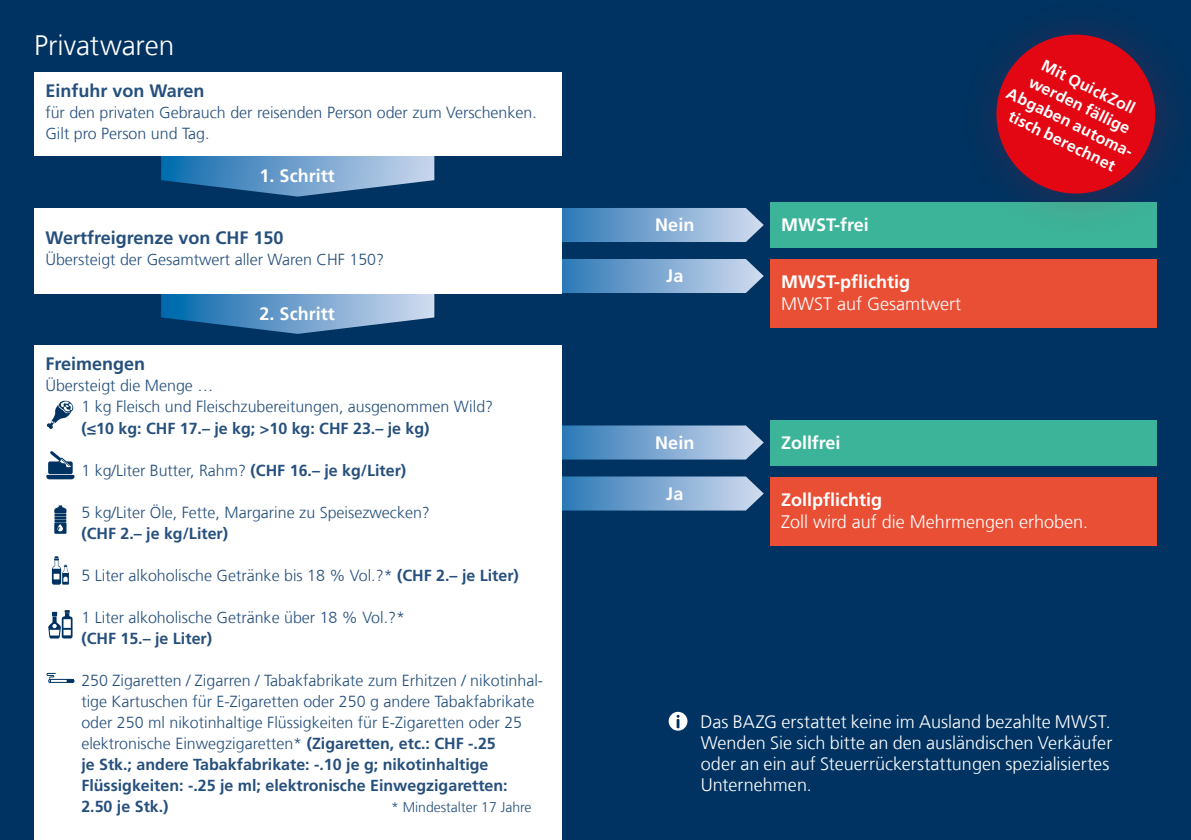
<style>
.page{position:relative;width:1191px;height:840px;background:#fff}
.page>*{position:absolute;margin:0;border:0;box-sizing:border-box;transform-origin:0 0}
.TI{font:300 28px "Frutiger LT Com";color:#fff}
.TI-2{font:300 18px/21px "Frutiger LT Com";color:#fff}
.t1{font:700 18px "Frutiger LT Com";color:#fff}
.t2{font:700 18px "Frutiger LT Com";color:#254f7c}
.t3{font:300 16px/21px "Frutiger LT Com";color:#254f7c}
.TI-3{font:700 16px/20px "Frutiger LT Com";color:#fff;text-align:center}
.t4{font:700 16px "Frutiger LT Com";color:#254f7c}
.t5{font:300 14px "Frutiger LT Com";color:#254f7c}
.s1{font-weight:700}
</style>
<div class="page">
<div style="left:0;top:0;width:1191px;height:839px;background:#003361"></div>
<svg style="left:161px;top:156px;width:273px;height:40px"></svg>
<svg style="left:161px;top:293px;width:273px;height:41px"></svg>
<svg style="left:561px;top:208px;width:202px;height:34px;background:#78a3cd"></svg>
<svg style="left:561px;top:425px;width:202px;height:34px;background:#76a2cb"></svg>
<svg style="left:668px;top:711px;width:19px;height:19px"></svg>
<div style="left:34px;top:73px;width:527px;height:83px;background:#fff"></div>
<div style="left:770px;top:259px;width:386px;height:68px;background:#e94f35"></div>
<div style="left:770px;top:420px;width:386px;height:45px;background:#3cb49a"></div>
<svg style="left:770px;top:27px;width:396px;height:220px"></svg>
<svg style="left:561px;top:259px;width:202px;height:34px;background:#78a3cd"></svg>
<svg style="left:561px;top:476px;width:202px;height:34px;background:#76a2cb"></svg>
<div style="left:770px;top:477px;width:386px;height:67px;background:#e94f35"></div>
<div style="left:34px;top:208px;width:527px;height:85px;background:#fff"></div>
<div style="left:34px;top:345px;width:527px;height:494px;background:#fff"></div>
<svg style="left:47px;top:400px;width:27px;height:29px"></svg>
<svg style="left:46px;top:451px;width:29px;height:28px"></svg>
<svg style="left:54px;top:505px;width:12px;height:28px"></svg>
<svg style="left:52px;top:556px;width:17px;height:28px"></svg>
<svg style="left:48px;top:610px;width:25px;height:28px"></svg>
<svg style="left:46px;top:672px;width:28px;height:10px"></svg>
<p class="TI" style="left:34px;top:29px;width:142px">Privatwaren</p>
<p class="t2" style="left:45px;top:80px;width:161px">Einfuhr von Waren</p>
<p class="t3" style="left:45px;top:102px;width:493px">für den privaten Gebrauch der reisenden Person oder zum Verschenken.</p>
<p class="t3" style="left:45px;top:123px;width:166px">Gilt pro Person und Tag.</p>
<p class="t1" style="left:260px;top:165px;width:77px">1. Schritt</p>
<p class="t2" style="left:45px;top:227px;width:240px">Wertfreigrenze von CHF 150</p>
<p class="t3" style="left:45px;top:249px;width:340px">Übersteigt der Gesamtwert aller Waren CHF 150?</p>
<p class="t1" style="left:260px;top:303px;width:77px">2. Schritt</p>
<p class="t2" style="left:45px;top:353px;width:101px">Freimengen</p>
<p class="t3" style="left:45px;top:375px;width:170px">Übersteigt die Menge …</p>
<p class="t3" style="left:81px;top:396px;width:413px">1 kg Fleisch und Fleischzubereitungen, ausgenommen Wild?</p>
<p class="t4" style="left:81px;top:418px;width:350px">(≤10 kg: CHF 17.– je kg; &gt;10 kg: CHF 23.– je kg)</p>
<p class="t3" style="left:81px;top:459px;width:326px">1 kg/Liter Butter, Rahm? <span class="s1">(CHF 16.– je kg/Liter)</span></p>
<p class="t3" style="left:81px;top:501px;width:350px">5 kg/Liter Öle, Fette, Margarine zu Speisezwecken? <span class="s1">(CHF 2.– je kg/Liter)</span></p>
<p class="t3" style="left:81px;top:564px;width:439px">5 Liter alkoholische Getränke bis 18 % Vol.?* <span class="s1">(CHF 2.– je Liter)</span></p>
<p class="t3" style="left:81px;top:606px;width:325px">1 Liter alkoholische Getränke über 18 % Vol.?* <span class="s1">(CHF 15.– je Liter)</span></p>
<p class="t3" style="left:81px;top:669px;width:463px">250 Zigaretten / Zigarren / Tabakfabrikate zum Erhitzen / nikotinhal&shy;tige Kartuschen für E-Zigaretten oder 250 g andere Tabakfabrikate oder 250 ml nikotinhaltige Flüssigkeiten für E-Zigaretten oder 25 elektronische Einwegzigaretten* <span class="s1">(Zigaretten, etc.: CHF -.25<br>je Stk.; andere Tabakfabrikate: -.10 je g; nikotinhaltige Flüssigkeiten: -.25 je ml; elektronische Einwegzigaretten:<br>2.50 je Stk.)</span></p>
<p class="t5" style="left:391px;top:798px;width:142px">* Mindestalter 17 Jahre</p>
<p class="TI-3" style="left:1029px;top:47px;width:142px;rotate:26deg">Mit QuickZoll werden fällige<br>Abgaben automa&shy;tisch berechnet</p>
<p class="t1" style="left:655px;top:214px;width:41px">Nein</p>
<p class="t1" style="left:781px;top:214px;width:89px">MWST-frei</p>
<p class="t1" style="left:666px;top:265px;width:19px">Ja</p>
<p class="t1" style="left:781px;top:271px;width:130px">MWST-pflichtig</p>
<p class="TI-2" style="left:781px;top:293px;width:181px">MWST auf Gesamtwert</p>
<p class="t1" style="left:655px;top:432px;width:41px">Nein</p>
<p class="t1" style="left:781px;top:432px;width:61px">Zollfrei</p>
<p class="t1" style="left:666px;top:482px;width:19px">Ja</p>
<p class="t1" style="left:781px;top:489px;width:103px">Zollpflichtig</p>
<p class="TI-2" style="left:781px;top:511px;width:308px">Zoll wird auf die Mehrmengen erhoben.</p>
<p class="TI-2" style="left:700px;top:710px;width:413px">Das BAZG erstattet keine im Ausland bezahlte MWST.<br>Wenden Sie sich bitte an den ausländischen Verkäufer oder an ein auf Steuerrückerstattungen spezialisiertes Unternehmen.</p>
</div>
